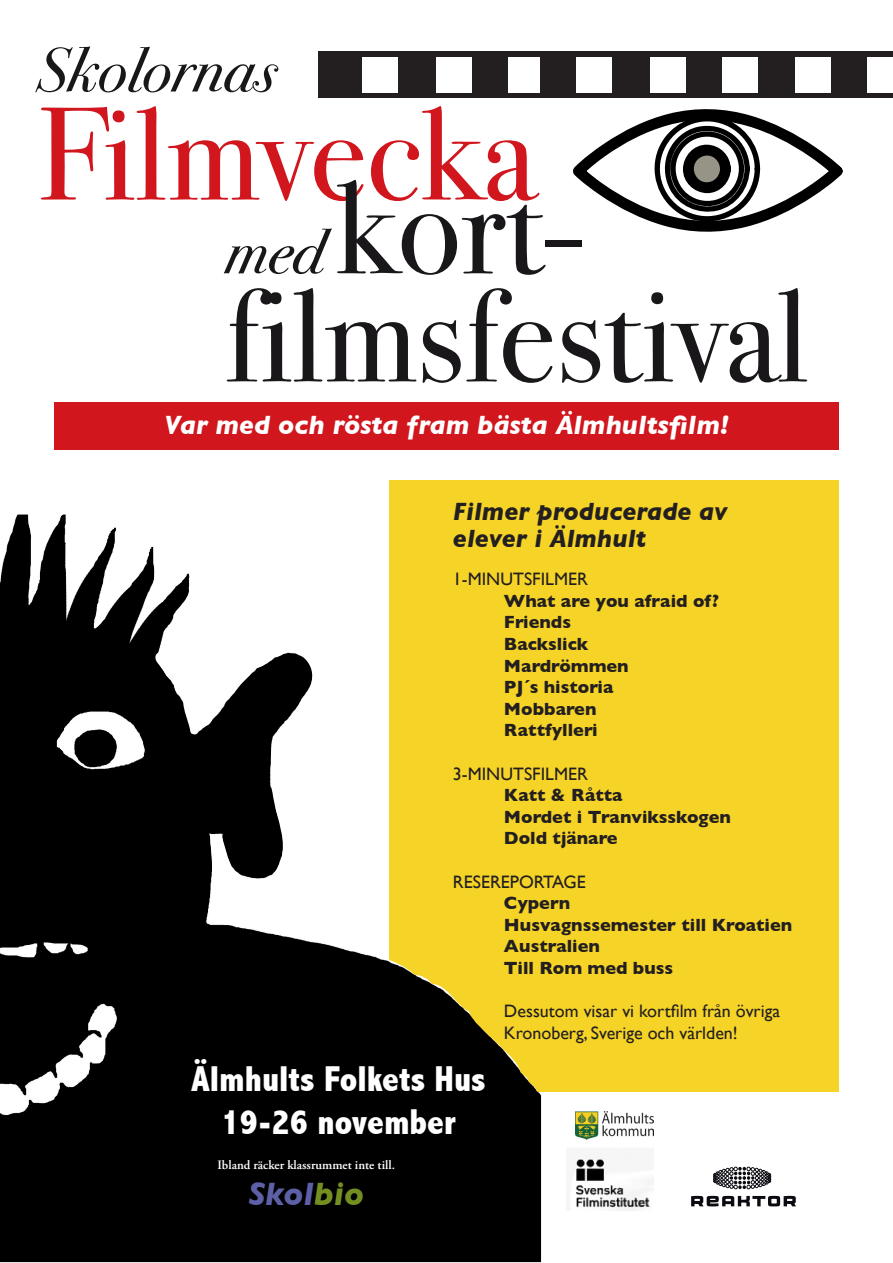
<style>
.page{position:relative;width:893px;height:1263px;background:#fff}
.page>*{position:absolute;margin:0;border:0;box-sizing:border-box;transform-origin:0 0}
.t1{font:132px "Bodoni Svty Two ITCTT Book";color:#19171a}
.t2{font:132px "Bodoni Svty Two ITCTT Book";color:#d1161e}
.t3{font:63px "Bodoni Svty Two ITCTT Book Ita";color:#19171a}
.t4{font:800 condensed 36px/43.2px "Abadi";color:#fff;text-align:center}
.t5{font:italic 700 33px "Gill Sans";color:#5d60a6}
.t6{font:italic 700 27px "Gill Sans";color:#fff}
.t7{font:italic 700 25.5px "Gill Sans";color:#231f20}
.t8{font:700 18px "Gill Sans";color:#231f20}
.t9{font:18px "Gill Sans";color:#231f20}
.t10{font:600 12.75px "Adobe Garamond Pro";color:#fff}
.s1{font-family:"Bodoni Svty Two ITCTT Book Ita";font-size:63px}
.s2{color:#748f21}
</style>
<div class="page">
<div style="left:390px;top:480px;width:449px;height:611px;background:#f6d427"></div>
<img style="left:0;top:514px;width:541px;height:748px">
<img style="left:576px;top:1159px;width:78px;height:51px">
<div style="left:318px;top:52px;width:388px;height:46px;background:#231f20"></div>
<div style="left:362px;top:57px;width:36px;height:36px;background:#fff"></div>
<div style="left:436px;top:57px;width:36px;height:36px;background:#fff"></div>
<div style="left:508px;top:57px;width:36px;height:36px;background:#fff"></div>
<div style="left:540px;top:52px;width:353px;height:46px;background:#231f20"></div>
<div style="left:576px;top:57px;width:36px;height:36px;background:#fff"></div>
<div style="left:650px;top:57px;width:35px;height:36px;background:#fff"></div>
<div style="left:722px;top:57px;width:35px;height:36px;background:#fff"></div>
<div style="left:795px;top:57px;width:36px;height:36px;background:#fff"></div>
<div style="left:868px;top:57px;width:25px;height:36px;background:#fff"></div>
<img style="left:575px;top:1112px;width:79px;height:27px">
<div style="left:54px;top:402px;width:785px;height:48px;background:#d1161e"></div>
<svg style="left:573px;top:109px;width:270px;height:123px"></svg>
<svg style="left:713px;top:1167px;width:59px;height:23px"></svg>
<svg style="left:691px;top:1196px;width:105px;height:10px"></svg>
<p class="t3" style="left:37px;top:32px;width:240px">Skolornas</p>
<p class="t2" style="left:37px;top:76px;width:499px">Filmvecka</p>
<p class="t1" style="left:225px;top:150px;width:360px"><span class="s1">med</span> kort-</p>
<p class="t1" style="left:225px;top:258px;width:585px">filmsfestival</p>
<p class="t6" style="left:164px;top:409px;width:566px">Var med och rösta fram bästa Älmhultsfilm!</p>
<p class="t7" style="left:453px;top:496px;width:276px">Filmer producerade av</p>
<p class="t7" style="left:453px;top:523px;width:195px">elever i Älmhult</p>
<p class="t9" style="left:453px;top:569px;width:136px">1-MINUTSFILMER</p>
<p class="t8" style="left:504px;top:590px;width:217px">What are you afraid of?</p>
<p class="t8" style="left:504px;top:612px;width:69px">Friends</p>
<p class="t8" style="left:504px;top:633px;width:86px">Backslick</p>
<p class="t8" style="left:504px;top:655px;width:126px">Mardrömmen</p>
<p class="t8" style="left:504px;top:676px;width:111px">PJ´s historia</p>
<p class="t8" style="left:504px;top:698px;width:94px">Mobbaren</p>
<p class="t8" style="left:504px;top:720px;width:95px">Rattfylleri</p>
<p class="t9" style="left:453px;top:763px;width:136px">3-MINUTSFILMER</p>
<p class="t8" style="left:504px;top:784px;width:120px">Katt &amp; Råtta</p>
<p class="t8" style="left:504px;top:806px;width:228px">Mordet i Tranviksskogen</p>
<p class="t8" style="left:504px;top:828px;width:115px">Dold tjänare</p>
<p class="t9" style="left:453px;top:871px;width:134px">RESEREPORTAGE</p>
<p class="t8" style="left:504px;top:892px;width:68px">Cypern</p>
<p class="t8" style="left:504px;top:914px;width:290px">Husvagnssemester till Kroatien</p>
<p class="t8" style="left:504px;top:936px;width:97px">Australien</p>
<p class="t8" style="left:504px;top:957px;width:171px">Till Rom med buss</p>
<p class="t9" style="left:504px;top:1001px;width:278px">Dessutom visar vi kortfilm från övriga</p>
<p class="t9" style="left:504px;top:1022px;width:235px">Kronoberg, Sverige och världen!</p>
<p class="t4" style="left:191px;top:1057px;width:296px">Älmhults Folkets Hus<br>19-26 november</p>
<p class="t10" style="left:217px;top:1157px;width:179px">Ibland räcker klassrummet inte till.</p>
<p class="t5" style="left:248px;top:1174px;width:117px">Skol<span class="s2">bio</span></p>
</div>
